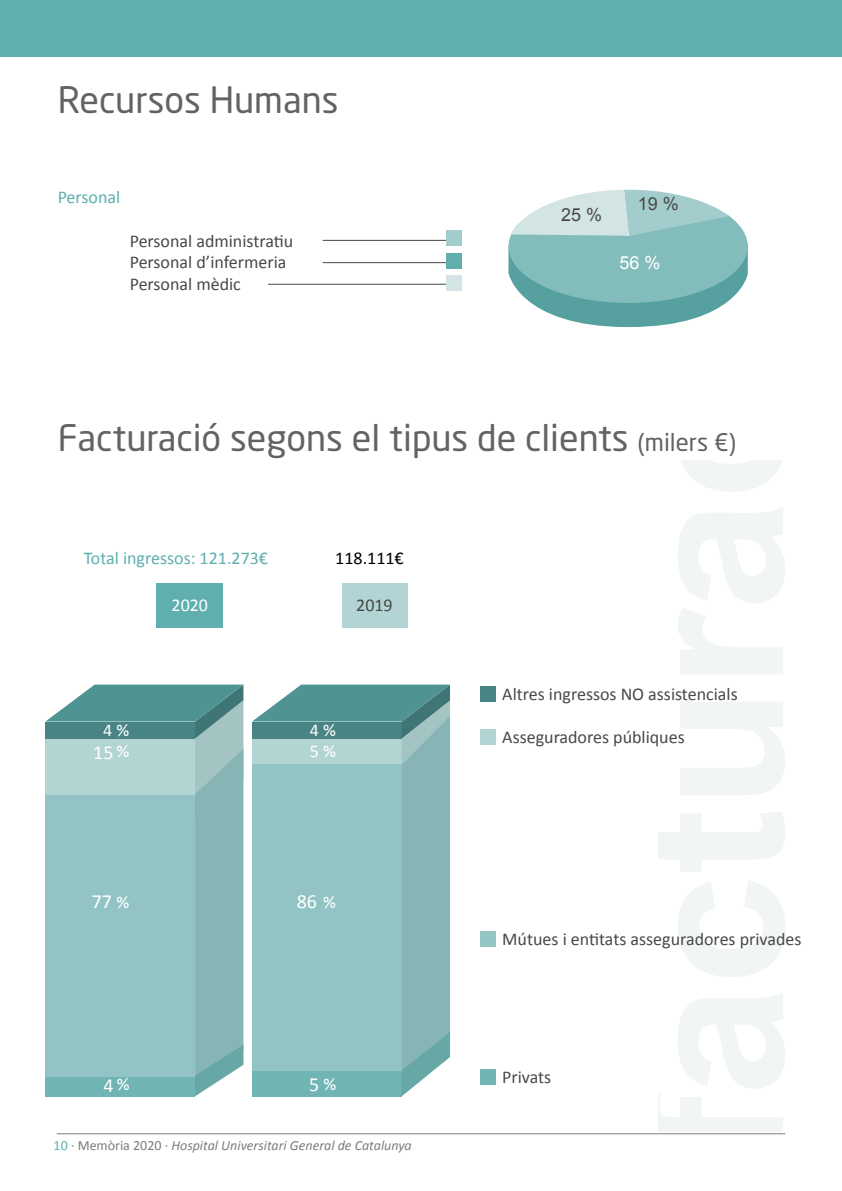
<style>
.page{position:relative;width:842px;height:1191px;background:#fff}
.page>*{position:absolute;margin:0;border:0;box-sizing:border-box;transform-origin:0 0}
.t1{font:36px "Neo Sans Std";color:#636363}
.t2{font:20px "Calibri";color:#fff}
.t3{font:18px/21.6px "Calibri";color:#484848}
.t4{font:18px "Calibri";color:#5eafae}
.t5{font:18px "Calibri";color:#fff}
.t6{font:18px "Calibri";color:#000}
.t7{font:18px "Arial";color:#484848}
.t8{font:18px "Arial";color:#fff}
.t9{font:italic 14px "Calibri";color:#7c7c7c}
.s1{font-size:24px}
.s2{font-style:normal;color:#5eafae}
.s3{font-style:normal}
</style>
<div class="page">
<hr style="left:57px;top:1133px;width:728px;height:1px;background:#7c7c7c">
<div style="left:0;top:0;width:842px;height:57px;background:#5eafae"></div>
<hr style="left:323px;top:240px;width:127px;height:1px;background:#484848">
<hr style="left:323px;top:262px;width:127px;height:1px;background:#484848">
<hr style="left:268px;top:284px;width:182px;height:1px;background:#484848">
<svg style="left:508px;top:190px;width:240px;height:137px"></svg>
<div style="left:447px;top:253px;width:15px;height:15px;background:#5eafae"></div>
<div style="left:447px;top:276px;width:15px;height:15px;background:#d2e5e4"></div>
<div style="left:447px;top:231px;width:15px;height:15px;background:#a3cccc"></div>
<div style="left:342px;top:583px;width:65px;height:45px;background:#b3d4d4"></div>
<svg style="left:658px;top:460px;width:127px;height:671px"></svg>
<div style="left:481px;top:730px;width:15px;height:15px;background:#b3d4d4"></div>
<div style="left:481px;top:686px;width:15px;height:16px;background:#478483"></div>
<div style="left:481px;top:931px;width:15px;height:15px;background:#93c5c4"></div>
<div style="left:481px;top:1069px;width:15px;height:15px;background:#70b5b4"></div>
<svg style="left:45px;top:684px;width:198px;height:412px;background:#8dbdbd"></svg>
<div style="left:156px;top:583px;width:66px;height:45px;background:#5eafae"></div>
<svg style="left:252px;top:684px;width:198px;height:412px;background:#8bbcbc"></svg>
<h1 class="t1" style="left:58px;top:77px;width:282px">Recursos Humans</h1>
<p class="t4" style="left:58px;top:186px;width:64px">Personal</p>
<p class="t3" style="left:130px;top:230px;width:165px">Personal administratiu<br>Personal d’infermeria<br>Personal mèdic</p>
<p class="t7" style="left:561px;top:202px;width:43px">25 %</p>
<p class="t7" style="left:638px;top:192px;width:43px">19 %</p>
<p class="t8" style="left:619px;top:251px;width:43px">56 %</p>
<h1 class="t1" style="left:58px;top:416px;width:680px">Facturació segons el tipus de clients <span class="s1">(milers €)</span></h1>
<p class="t4" style="left:84px;top:546px;width:186px">Total ingressos: 121.273€</p>
<p class="t5" style="left:172px;top:593px;width:38px">2020</p>
<p class="t6" style="left:335px;top:546px;width:70px">118.111€</p>
<p class="t3" style="left:356px;top:594px;width:38px">2019</p>
<p class="t5" style="left:103px;top:718px;width:28px">4 %</p>
<p class="t5" style="left:310px;top:718px;width:28px">4 %</p>
<p class="t5" style="left:117px;top:739px;width:14px">%</p>
<p class="t2" style="left:93px;top:739px;width:22px">15</p>
<p class="t5" style="left:310px;top:739px;width:28px">5 %</p>
<p class="t2" style="left:92px;top:888px;width:22px">77</p>
<p class="t5" style="left:117px;top:890px;width:14px">%</p>
<p class="t2" style="left:297px;top:888px;width:22px">86</p>
<p class="t5" style="left:323px;top:890px;width:14px">%</p>
<p class="t5" style="left:117px;top:1073px;width:14px">%</p>
<p class="t2" style="left:103px;top:1072px;width:12px">4</p>
<p class="t2" style="left:309px;top:1071px;width:12px">5</p>
<p class="t5" style="left:323px;top:1073px;width:14px">%</p>
<p class="t9" style="left:54px;top:1136px;width:360px"><span class="s2">10</span> <span class="s3">· Memòria 2020 ·</span> Hospital Universitari General de Catalunya</p>
<p class="t3" style="left:502px;top:683px;width:237px">Altres ingressos NO assistencials</p>
<p class="t3" style="left:502px;top:726px;width:184px">Asseguradores públiques</p>
<p class="t3" style="left:502px;top:928px;width:301px">Mútues i entitats asseguradores privades</p>
<p class="t3" style="left:502px;top:1066px;width:51px">Privats</p>
</div>
